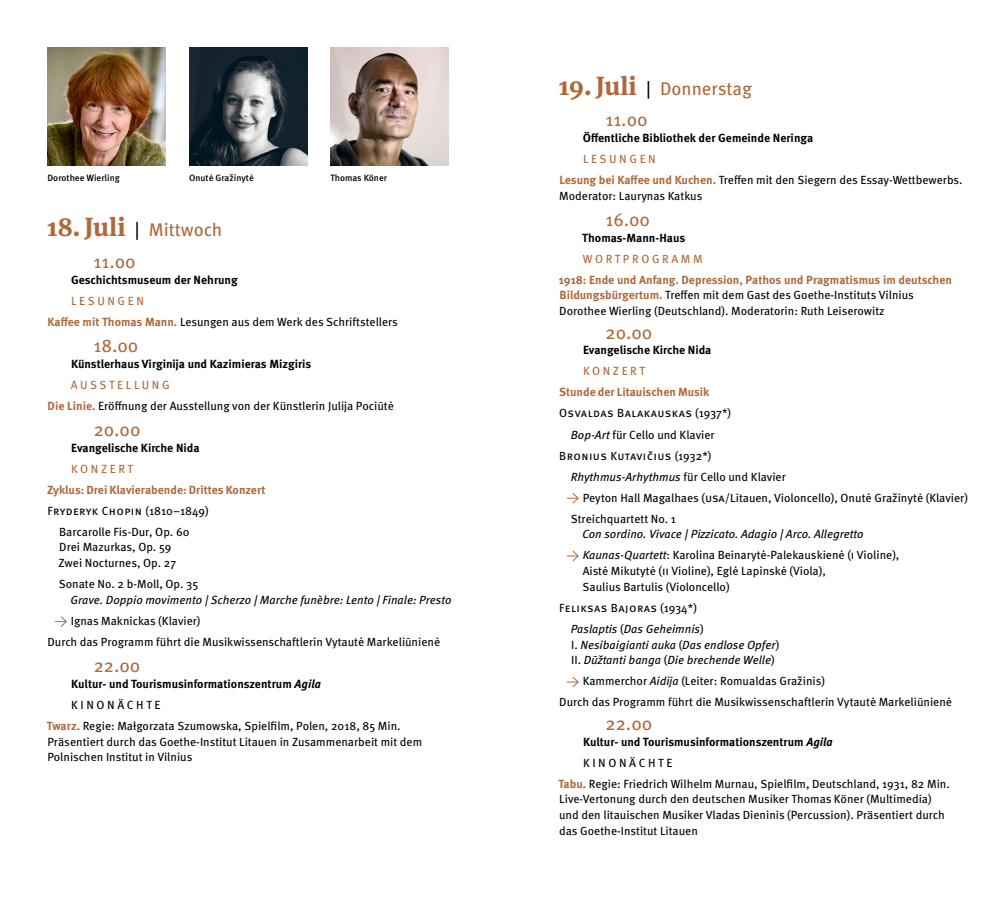
<style>
.page{position:relative;width:1008px;height:898px;background:#fff}
.page>*{position:absolute;margin:0;border:0;box-sizing:border-box;transform-origin:0 0}
.t1{font:18.3px/31.5px "Meta Pro";color:#ae693b}
.t2{font:11.85px/15.8px "Meta Pro";color:#000}
.t3{font:italic 11.85px/21px "Meta Pro";color:#000}
.t4{font:700 11.85px "Meta Pro";color:#000}
.t5{font:11.85px/21px "Meta Pro";letter-spacing:.105em;color:#000}
.t6{font:11.85px/21px "Meta Pro";letter-spacing:.1em;color:#000}
.t7{font:11.85px/21px "Meta Pro";letter-spacing:.035em;color:#000}
.t8{font:11.85px/21px "Meta Pro";letter-spacing:.21em;color:#000}
.t9{font:700 11.85px "Meta Pro";color:#ae693b}
.t10{font:11.85px "Meta Pro";letter-spacing:.22em;color:#ae693b}
.t11{font:11.85px "Meta Pro";letter-spacing:.025em;color:#000}
.t12{font:11.85px "Meta Pro";letter-spacing:.22em;color:#000}
.t13{font:500 9.15px "Meta Pro";color:#000}
.s1{font-family:"Meta Serif Pro";font-weight:700;font-size:26.25px}
.s2{color:#000}
.s3{color:#ae693b}
.s4{font-weight:700;color:#ae693b}
.s5{font-style:italic}
.s6{font-style:normal}
</style>
<div class="page">
<svg style="left:55px;top:616px;width:12px;height:11px"></svg>
<svg style="left:567px;top:493px;width:12px;height:11px"></svg>
<svg style="left:567px;top:550px;width:12px;height:12px"></svg>
<svg style="left:567px;top:676px;width:12px;height:12px"></svg>
<img style="left:47px;top:47px;width:118px;height:118px">
<img style="left:189px;top:47px;width:118px;height:118px">
<img style="left:331px;top:47px;width:118px;height:118px">
<p class="t13" style="left:48px;top:172px;width:74px">Dorothee Wierling</p>
<p class="t13" style="left:189px;top:172px;width:66px">Onutė Gražinytė</p>
<p class="t13" style="left:330px;top:172px;width:58px">Thomas Köner</p>
<h1 class="t1" style="left:94px;top:215px;width:130px;text-indent:-47px"><span class="s1">18. Juli</span> <span class="s2">|</span> Mittwoch<br>11.00</h1>
<p class="t4" style="left:71px;top:272px;width:168px">Geschichtsmuseum der Nehrung</p>
<p class="t8" style="left:48px;top:290px;width:352px;text-indent:24px"><span class="s3">LESUNGEN<br></span><span class="s4">Kaffee mit Thomas Mann.</span> Lesungen aus dem Werk des Schriftstellers</p>
<h1 class="t1" style="left:94px;top:330px;width:46px">18.00</h1>
<p class="t4" style="left:71px;top:356px;width:242px">Künstlerhaus Virginija und Kazimieras Mizgiris</p>
<p class="t6" style="left:48px;top:374px;width:348px;text-indent:23px"><span class="s3">AUSSTELLUNG<br></span><span class="s4">Die Linie.</span> Eröffnung der Ausstellung von der Künstlerin Julija Pociūtė</p>
<h1 class="t1" style="left:94px;top:414px;width:48px">20.00</h1>
<p class="t4" style="left:71px;top:440px;width:130px">Evangelische Kirche Nida</p>
<p class="t10" style="left:71px;top:461px;width:63px">KONZERT</p>
<p class="t9" style="left:47px;top:482px;width:220px">Zyklus: Drei Klavierabende: Drittes Konzert</p>
<p class="t2" style="left:59px;top:500px;width:151px;line-height:21px;text-indent:-12px">Fryderyk Chopin (1810–1849)<br>Barcarolle Fis-Dur, Op. 60</p>
<p class="t2" style="left:59px;top:540px;width:119px">Drei Mazurkas, Op. 59<br>Zwei Nocturnes, Op. 27</p>
<p class="t2" style="left:59px;top:576px;width:141px">Sonate No. 2 b-Moll, Op. 35</p>
<p class="t3" style="left:71px;top:590px;width:382px">Grave. Doppio movimento | Scherzo | Marche funèbre: Lento | Finale: Presto</p>
<p class="t2" style="left:47px;top:611px;width:394px;line-height:21px;text-indent:23px">Ignas Maknickas (Klavier)<br>Durch das Programm führt die Musikwissenschaftlerin Vytautė Markeliūnienė</p>
<h1 class="t1" style="left:94px;top:650px;width:48px">22.00</h1>
<p class="t4" style="left:71px;top:676px;width:251px">Kultur- und Tourismusinformationszentrum <span class="s5">Agila</span></p>
<p class="t12" style="left:71px;top:697px;width:91px">KINONÄCHTE</p>
<p class="t2" style="left:47px;top:718px;width:355px"><span class="s4">Twarz.</span> Regie: Małgorzata Szumowska, Spielfilm, Polen, 2018, 85 Мin.</p>
<p class="t2" style="left:47px;top:734px;width:376px">Präsentiert durch das Goethe-Institut Litauen in Zusammenarbeit mit dem<br>Polnischen Institut in Vilnius</p>
<h1 class="t1" style="left:605px;top:73px;width:148px;text-indent:-47px"><span class="s1">19. Juli</span> <span class="s2">|</span> Donnerstag<br>11.00</h1>
<p class="t4" style="left:583px;top:130px;width:232px">Öffentliche Bibliothek der Gemeinde Neringa</p>
<p class="t5" style="left:560px;top:149px;width:405px;text-indent:24px"><span class="s3">LESUNGEN<br></span><span class="s4">Lesung bei Kaffee und Kuchen.</span> Treffen mit den Siegern des Essay-Wettbewerbs.</p>
<p class="t2" style="left:559px;top:188px;width:145px">Moderator: Laurynas Katkus</p>
<h1 class="t1" style="left:605px;top:204px;width:46px">16.00</h1>
<p class="t4" style="left:582px;top:230px;width:104px">Thomas-Mann-Haus</p>
<p class="t10" style="left:583px;top:251px;width:121px">WORTPROGRAMM</p>
<p class="t2" style="left:559px;top:272px;width:395px"><span class="s4">1918: Ende und Anfang. Depression, Pathos und Pragmatismus im deutschen<br>Bildungsbürgertum.</span> Treffen mit dem Gast des Goethe-Instituts Vilnius<br>Dorothee Wierling (Deutschland). Moderatorin: Ruth Leiserowitz</p>
<h1 class="t1" style="left:606px;top:317px;width:48px">20.00</h1>
<p class="t4" style="left:583px;top:343px;width:130px">Evangelische Kirche Nida</p>
<p class="t10" style="left:583px;top:364px;width:63px">KONZERT</p>
<p class="t9" style="left:559px;top:385px;width:152px">Stunde der Litauischen Musik</p>
<p class="t7" style="left:559px;top:403px;width:173px">Osvaldas Balakauskas (1937*)</p>
<p class="t2" style="left:571px;top:427px;width:145px"><span class="s5">Bop-Art</span> für Cello und Klavier</p>
<p class="t11" style="left:559px;top:448px;width:154px">Bronius Kutavičius (1932*)</p>
<p class="t3" style="left:571px;top:466px;width:216px">Rhythmus-Arhythmus <span class="s6">für Cello und Klavier</span></p>
<p class="t2" style="left:583px;top:490px;width:387px">Peyton Hall Magalhaes (usa/Litauen, Violoncello), Onutė Gražinytė (Klavier)</p>
<p class="t2" style="left:571px;top:511px;width:107px">Streichquartett No. 1</p>
<p class="t3" style="left:583px;top:524px;width:318px">Con sordino. Vivace | Pizzicato. Adagio | Arco. Allegretto<br>Kaunas-Quartett<span class="s6">: Karolina Beinarytė-Palekauskienė (I Violine),</span></p>
<p class="t2" style="left:583px;top:563px;width:245px">Aistė Mikutytė (II Violine), Eglė Lapinskė (Viola),<br>Saulius Bartulis (Violoncello)</p>
<p class="t7" style="left:571px;top:597px;width:134px;text-indent:-12px">Feliksas Bajoras (1934*)<br><span class="s5">Paslaptis</span> (<span class="s5">Das Geheimnis</span>)</p>
<p class="t3" style="left:571px;top:637px;width:210px;line-height:15.8px"><span class="s6">I.</span> Nesibaigianti auka <span class="s6">(</span>Das endlose Opfer<span class="s6">)<br>II.</span> Dūžtanti banga <span class="s6">(</span>Die brechende Welle<span class="s6">)</span></p>
<p class="t2" style="left:559px;top:671px;width:394px;line-height:21px;text-indent:23px">Kammerchor <span class="s5">Aidija</span> (Leiter: Romualdas Gražinis)<br>Durch das Programm führt die Musikwissenschaftlerin Vytautė Markeliūnienė</p>
<h1 class="t1" style="left:606px;top:708px;width:48px">22.00</h1>
<p class="t4" style="left:583px;top:734px;width:251px">Kultur- und Tourismusinformationszentrum <span class="s5">Agila</span></p>
<p class="t12" style="left:583px;top:755px;width:91px">KINONÄCHTE</p>
<p class="t2" style="left:559px;top:776px;width:393px"><span class="s4">Tabu.</span> Regie: Friedrich Wilhelm Murnau, Spielfilm, Deutschland, 1931, 82 Мin.</p>
<p class="t2" style="left:559px;top:792px;width:387px">Live-Vertonung durch den deutschen Musiker Thomas Köner (Multimedia) und den litauischen Musiker Vladas Dieninis (Percussion). Präsentiert durch das Goethe-Institut Litauen</p>
</div>
